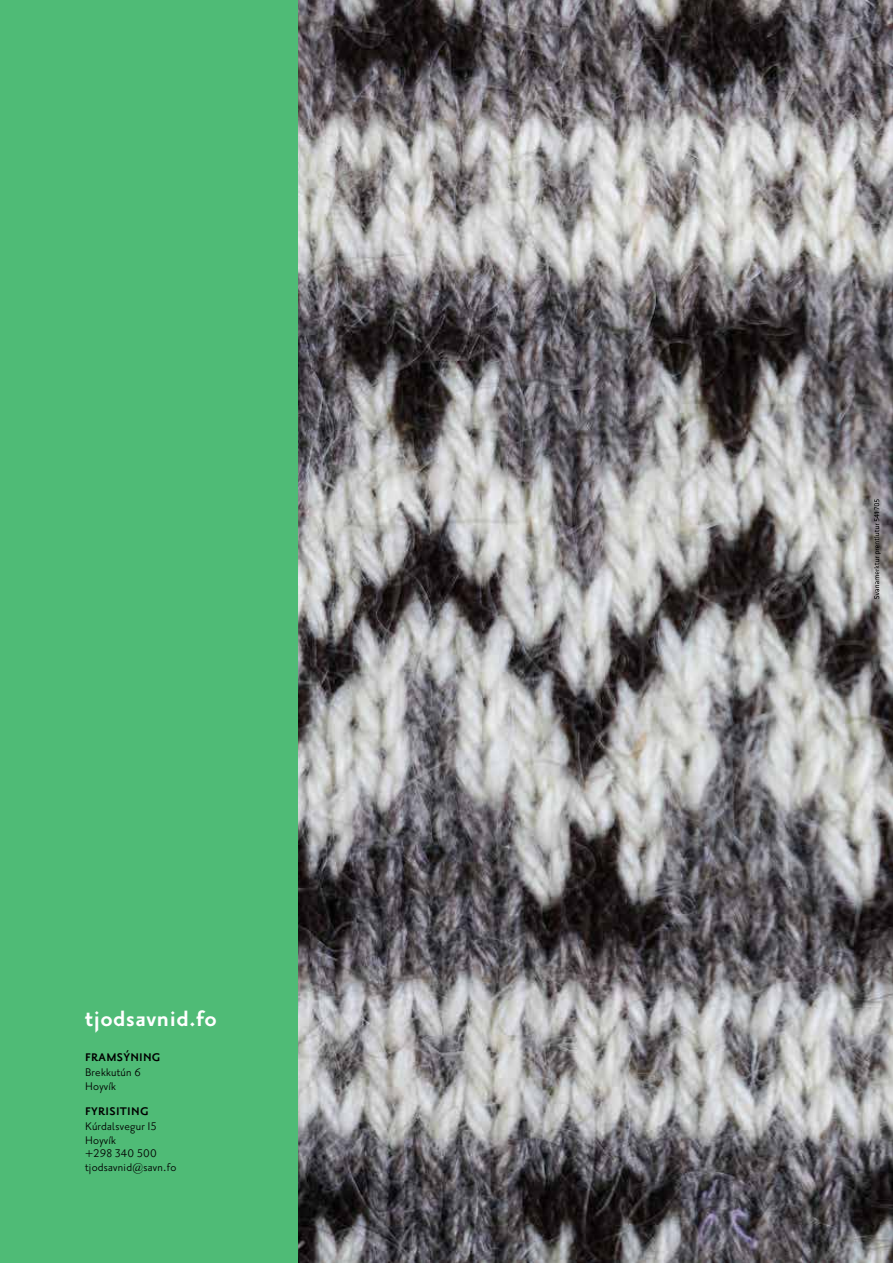
<style>
.page{position:relative;width:893px;height:1263px;background:#fff}
.page>*{position:absolute;margin:0;border:0;box-sizing:border-box;transform-origin:0 0}
.t1{font:700 27px "Priori Sans OT";letter-spacing:.02em;color:#fff}
.t2{font:13.5px/13.5px "Priori Sans OT";letter-spacing:.02em;color:#000}
.t3{font:700 13.5px "Priori Sans OT";letter-spacing:.02em;color:#000}
</style>
<div class="page">
<img style="left:298px;top:0;width:595px;height:1263px">
<svg style="left:874px;top:499px;width:7px;height:100px"></svg>
<div style="left:0;top:0;width:298px;height:1263px;background:#4fbb76"></div>
<h1 class="t1" style="left:85px;top:1006px;width:133px">tjodsavnid.fo</h1>
<p class="t3" style="left:85px;top:1051px;width:77px">FRAMSÝNING</p>
<p class="t2" style="left:85px;top:1066px;width:57px">Brekkutún 6<br>Hoyvík</p>
<p class="t3" style="left:85px;top:1105px;width:65px">FYRISITING</p>
<p class="t2" style="left:85px;top:1120px;width:93px">Kúrdalsvegur 15<br>Hoyvík<br>+298 340 500 tjodsavnid@savn.fo</p>
</div>
